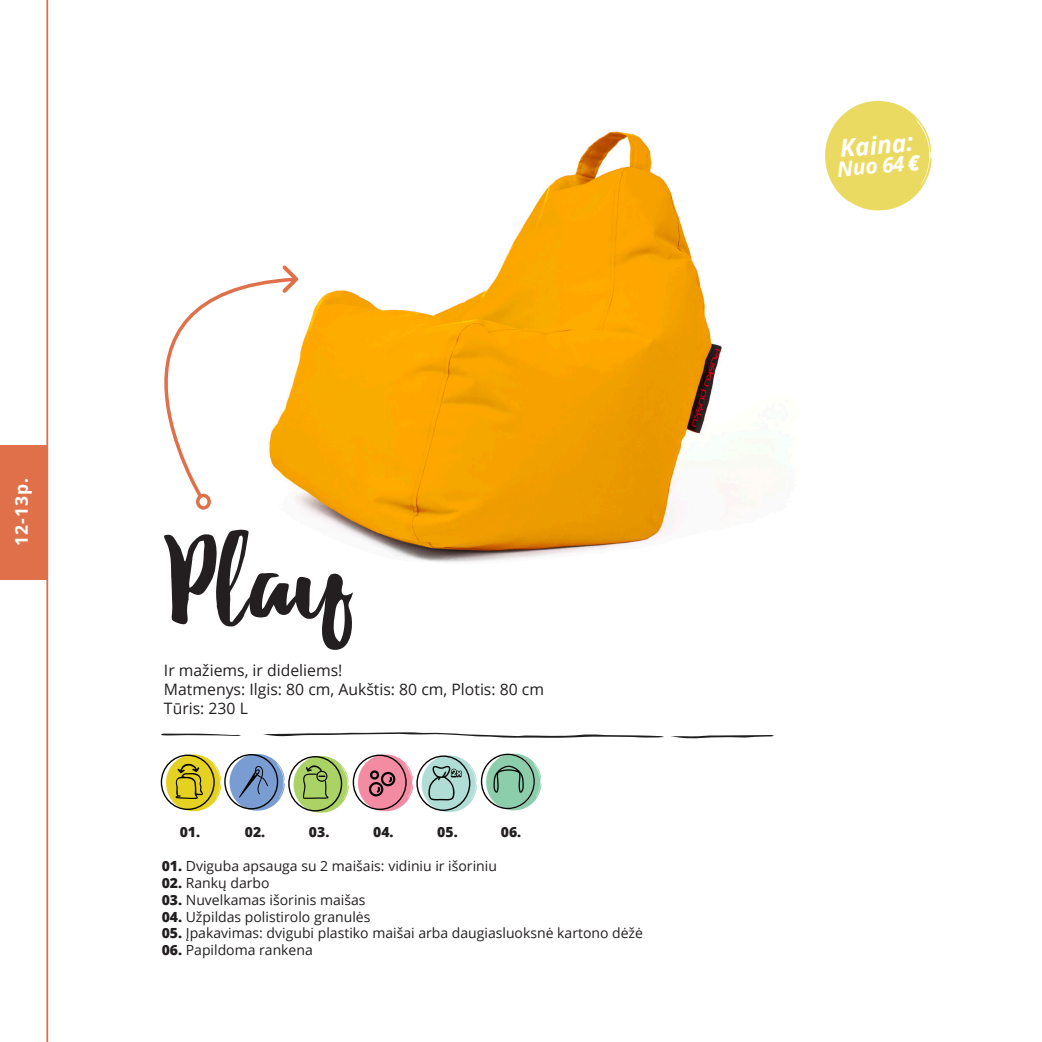
<style>
.page{position:relative;width:1042px;height:1042px;background:#fff}
.page>*{position:absolute;margin:0;border:0;box-sizing:border-box;transform-origin:0 0}
.t1{font:italic 700 24.5px "Open Sans";color:#fff}
.t2{font:italic 700 21px "Open Sans";color:#fff}
.t3{font:700 17.5px "Open Sans";color:#fff}
.t4{font:15.75px/18.9px "Open Sans";color:#231f20}
.t5{font:14px "Open Sans";color:#231f20}
.t6{font:800 14px "Open Sans";color:#231f20}
.s1{font-weight:800}
</style>
<div class="page">
<img style="left:196px;top:131px;width:688px;height:431px">
<svg style="left:263px;top:732px;width:401px;height:6px"></svg>
<svg style="left:671px;top:735px;width:103px;height:3px"></svg>
<svg style="left:161px;top:733px;width:80px;height:3px"></svg>
<svg style="left:164px;top:276px;width:134px;height:224px"></svg>
<div style="left:196px;top:494px;width:15px;height:16px;border:4px solid #e0704a;border-radius:50%"></div>
<svg style="left:281px;top:264px;width:19px;height:30px"></svg>
<svg style="left:164px;top:529px;width:190px;height:121px"></svg>
<svg style="left:161px;top:753px;width:380px;height:60px"></svg>
<div style="left:0;top:444px;width:48px;height:135px;background:#e0704a"></div>
<hr style="left:46px;top:0;width:2px;height:1042px;background:#e0704a">
<svg style="left:825px;top:101px;width:106px;height:109px"></svg>
<p class="t3" style="left:9px;top:545px;width:69px;rotate:-90deg">12-13p.</p>
<p class="t4" style="left:164px;top:660px;width:381px">Ir mažiems, ir dideliems!<br>Matmenys: Ilgis: 80 cm, Aukštis: 80 cm, Plotis: 80 cm<br>Tūris: 230 L</p>
<p class="t6" style="left:180px;top:821px;width:22px">01.</p>
<p class="t6" style="left:245px;top:821px;width:22px">02.</p>
<p class="t6" style="left:309px;top:821px;width:22px">03.</p>
<p class="t6" style="left:373px;top:821px;width:22px">04.</p>
<p class="t6" style="left:437px;top:821px;width:22px">05.</p>
<p class="t6" style="left:501px;top:821px;width:22px">06.</p>
<p class="t5" style="left:162px;top:856px;width:337px"><span class="s1">01.</span> Dviguba apsauga su 2 maišais: vidiniu ir išoriniu</p>
<p class="t5" style="left:162px;top:873px;width:109px"><span class="s1">02.</span> Rankų darbo</p>
<p class="t5" style="left:162px;top:890px;width:205px"><span class="s1">03.</span> Nuvelkamas išorinis maišas</p>
<p class="t5" style="left:162px;top:907px;width:210px"><span class="s1">04.</span> Užpildas polistirolo granulės</p>
<p class="t5" style="left:162px;top:923px;width:483px"><span class="s1">05.</span> Įpakavimas: dvigubi plastiko maišai arba daugiasluoksnė kartono dėžė</p>
<p class="t5" style="left:162px;top:940px;width:153px"><span class="s1">06.</span> Papildoma rankena</p>
<h1 class="t1" style="left:838px;top:131px;width:75px;rotate:-5deg">Kaina:</h1>
<h2 class="t2" style="left:836px;top:154px;width:84px;rotate:-5deg">Nuo 64 <span class="s1">€</span></h2>
</div>
